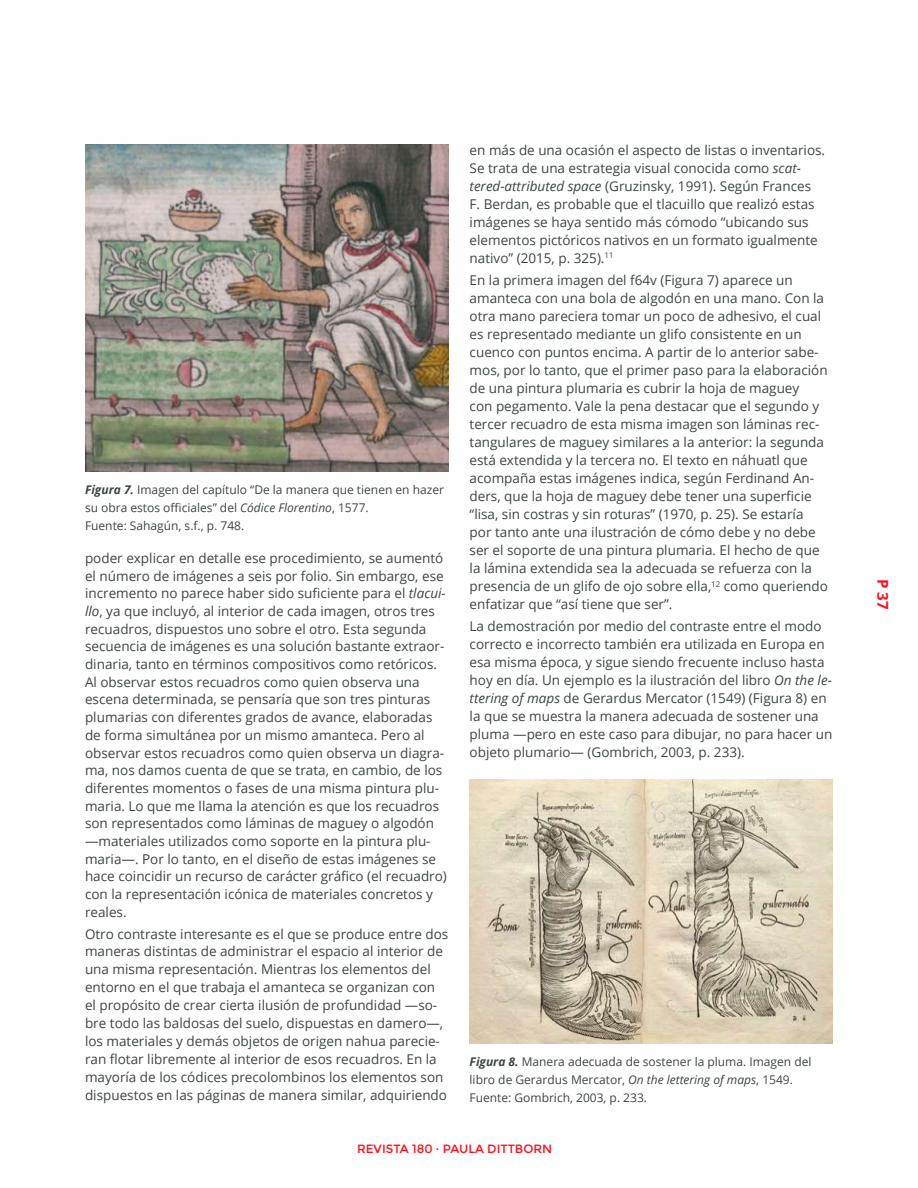
<style>
.page{position:relative;width:918px;height:1188px;background:#fff}
.page>*{position:absolute;margin:0;border:0;box-sizing:border-box;transform-origin:0 0}
.t1{font:700 15px "Open Sans";color:#ff0e1a}
.t2{font:13.5px/18px "Open Sans";color:#3d4543}
.t3{font:12px/18px "Open Sans";color:#3d4543}
.t4{font:12px "Montserrat";color:#ff0e1a}
.s1{font-weight:700;font-style:italic}
.s2{font-style:italic}
</style>
<div class="page">
<img style="left:85px;top:144px;width:363px;height:327px">
<img style="left:470px;top:779px;width:363px;height:265px">
<p class="t3" style="left:85px;top:480px;width:361px"><span class="s1">Figura 7.</span> Imagen del capítulo “De la manera que tienen en hazer su obra estos officiales” del <span class="s2">Códice Florentino</span>, 1577.<br>Fuente: Sahagún, s.f., p. 748.</p>
<p class="t2" style="left:85px;top:549px;width:363px">poder explicar en detalle ese procedimiento, se aumentó el número de imágenes a seis por folio. Sin embargo, ese incremento no parece haber sido suficiente para el <span class="s2">tlacui&shy;llo</span>, ya que incluyó, al interior de cada imagen, otros tres recuadros, dispuestos uno sobre el otro. Esta segunda secuencia de imágenes es una solución bastante extraor&shy;dinaria, tanto en términos compositivos como retóricos.<br>Al observar estos recuadros como quien observa una escena determinada, se pensaría que son tres pinturas plumarias con diferentes grados de avance, elaboradas de forma simultánea por un mismo amanteca. Pero al observar estos recuadros como quien observa un diagra&shy;ma, nos damos cuenta de que se trata, en cambio, de los diferentes momentos o fases de una misma pintura plu&shy;maria. Lo que me llama la atención es que los recuadros son representados como láminas de maguey o algodón —materiales utilizados como soporte en la pintura plu&shy;maria—. Por lo tanto, en el diseño de estas imágenes se hace coincidir un recurso de carácter gráfico (el recuadro) con la representación icónica de materiales concretos y reales.</p>
<p class="t2" style="left:85px;top:925px;width:365px">Otro contraste interesante es el que se produce entre dos maneras distintas de administrar el espacio al interior de una misma representación. Mientras los elementos del entorno en el que trabaja el amanteca se organizan con el propósito de crear cierta ilusión de profundidad —so&shy;bre todo las baldosas del suelo, dispuestas en damero—, los materiales y demás objetos de origen nahua parecie&shy;ran flotar libremente al interior de esos recuadros. En la mayoría de los códices precolombinos los elementos son dispuestos en las páginas de manera similar, adquiriendo</p>
<p class="t2" style="left:470px;top:141px;width:357px">en más de una ocasión el aspecto de listas o inventarios.<br>Se trata de una estrategia visual conocida como <span class="s2">scat&shy;tered-attributed space</span> (Gruzinsky, 1991). Según Frances<br>F. Berdan, es probable que el tlacuillo que realizó estas imágenes se haya sentido más cómodo “ubicando sus elementos pictóricos nativos en un formato igualmente nativo” (2015, p. 325).<sup>11</sup></p>
<p class="t2" style="left:470px;top:271px;width:360px">En la primera imagen del f64v (Figura 7) aparece un amanteca con una bola de algodón en una mano. Con la otra mano pareciera tomar un poco de adhesivo, el cual es representado mediante un glifo consistente en un cuenco con puntos encima. A partir de lo anterior sabe&shy;mos, por lo tanto, que el primer paso para la elaboración de una pintura plumaria es cubrir la hoja de maguey<br>con pegamento. Vale la pena destacar que el segundo y tercer recuadro de esta misma imagen son láminas rec&shy;tangulares de maguey similares a la anterior: la segunda está extendida y la tercera no. El texto en náhuatl que acompaña estas imágenes indica, según Ferdinand An&shy;ders, que la hoja de maguey debe tener una superficie “lisa, sin costras y sin roturas” (1970, p. 25). Se estaría por tanto ante una ilustración de cómo debe y no debe ser el soporte de una pintura plumaria. El hecho de que la lámina extendida sea la adecuada se refuerza con la presencia de un glifo de ojo sobre ella,<sup>12</sup> como queriendo enfatizar que “así tiene que ser”.</p>
<p class="t2" style="left:470px;top:617px;width:364px">La demostración por medio del contraste entre el modo correcto e incorrecto también era utilizada en Europa en esa misma época, y sigue siendo frecuente incluso hasta hoy en día. Un ejemplo es la ilustración del libro <span class="s2">On the le&shy;ttering of maps</span> de Gerardus Mercator (1549) (Figura 8) en la que se muestra la manera adecuada de sostener una pluma —pero en este caso para dibujar, no para hacer un objeto plumario— (Gombrich, 2003, p. 233).</p>
<p class="t3" style="left:470px;top:1052px;width:343px"><span class="s1">Figura 8.</span> Manera adecuada de sostener la pluma. Imagen del libro de Gerardus Mercator, <span class="s2">On the lettering of maps</span>, 1549.<br>Fuente: Gombrich, 2003, p. 233.</p>
<p class="t4" style="left:357px;top:1142px;width:197px">REVISTA 180 · PAULA DITTBORN</p>
<p class="t1" style="left:894px;top:579px;width:32px;rotate:90deg">P 37</p>
</div>
